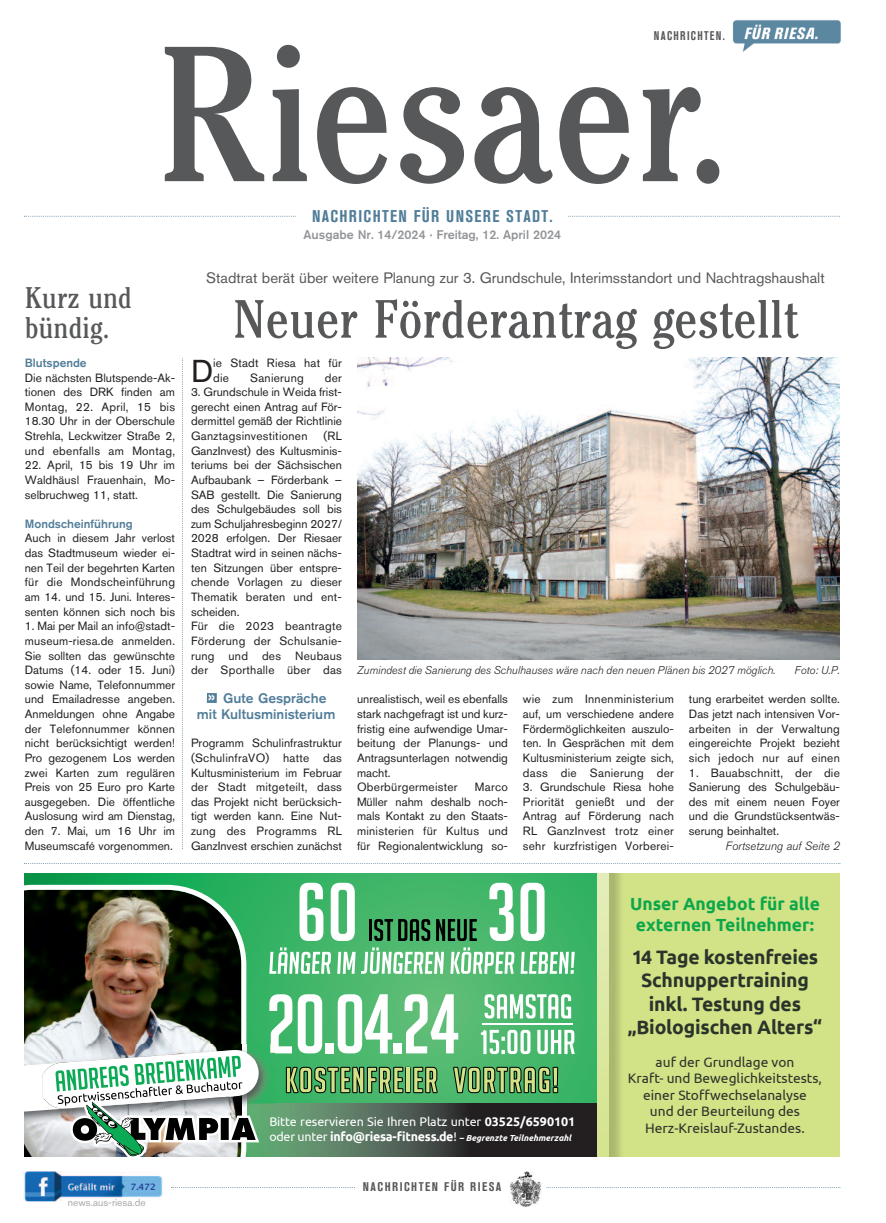
<style>
.page{position:relative;width:886px;height:1223px;background:#fff}
.page>*{position:absolute;margin:0;border:0;box-sizing:border-box;transform-origin:0 0}
.t1{font:201.25px "Cheltenham EFOP Book Con";color:#57585a}
.t2{font:56.25px "Cheltenham EFOP Book Con";color:#57585a}
.t3{font:31.38px "Akzidenz Grotesk Std";color:#231f20}
.t4{font:31.25px/29.2px "Cheltenham EFOP Book Con";color:#57585a}
.t5{font:700 19.38px/23.2px "Ubuntu";letter-spacing:-.01em;color:#2b342a;text-align:center}
.t6{font:700 17.5px/21px "Ubuntu";color:#0ca74b;text-align:center}
.t7{font:700 condensed 16.88px "Akzidenz Grotesk Std";letter-spacing:.08em;color:#517d99}
.t8{font:15px "Akzidenz Grotesk Std";color:#57585a}
.t9{font:13.75px/16.5px "Ubuntu";color:#2b342a;text-align:center}
.t10{font:500 13.75px/16.5px "Akzidenz Grotesk Std";color:#517d99}
.t11{font:12.5px "Ubuntu";letter-spacing:-.01em;color:#fff}
.t12{font:500 12.5px "Akzidenz Grotesk Std";color:#939598}
.t13{font:700 condensed 12.5px "Akzidenz Grotesk Std";letter-spacing:.12em;color:#57585a}
.t14{font:700 condensed 12.5px "Akzidenz Grotesk Std";letter-spacing:.12em;color:#57585a;scale:.9 1}
.t15{font:11.88px/14.6px "Akzidenz Grotesk Std";color:#231f20;text-align:justify}
.t16{font:500 11.88px "Akzidenz Grotesk Std";color:#517d99}
.t17{font:11.88px/14.6px "Akzidenz Grotesk Std";letter-spacing:.02em;color:#231f20}
.t18{font:italic 300 11.88px "Akzidenz Grotesk Std";color:#231f20}
.t19{font:11.88px "Akzidenz Grotesk Std";letter-spacing:.025em;color:#231f20}
.t20{font:italic 300 11.25px "Akzidenz Grotesk Std";color:#231f20}
.t21{font:10.12px "Akzidenz Grotesk Std";color:#a8a9ad}
.t22{font:italic 700 8.75px "Ubuntu";color:#fff}
.t23{font:700 8.75px "Lucida Grande";color:#253f8f}
.s1{font-weight:700}
.s2{font-weight:400;font-style:normal;font-size:12.5px}
.s3{font-style:normal;font-size:12.5px}
</style>
<div class="page">
<img style="left:732px;top:20px;width:109px;height:32px">
<svg style="left:568px;top:216px;width:272px;height:1px"></svg>
<svg style="left:24px;top:216px;width:272px;height:1px"></svg>
<svg style="left:171px;top:1187px;width:184px;height:1px"></svg>
<svg style="left:546px;top:1187px;width:294px;height:1px"></svg>
<img style="left:509px;top:1171px;width:32px;height:35px">
<img style="left:23px;top:1171px;width:140px;height:30px">
<svg style="left:182px;top:358px;width:1px;height:491px"></svg>
<div style="left:207px;top:693px;width:10px;height:10px;background:#517d99"></div>
<svg style="left:24px;top:863px;width:816px;height:1px"></svg>
<img style="left:357px;top:357px;width:483px;height:302px">
<svg style="left:25px;top:873px;width:572px;height:230px;background:#3fb568"></svg>
<img style="left:259px;top:1103px;width:338px;height:53px">
<svg style="left:269px;top:947px;width:62px;height:26px"></svg>
<svg style="left:337px;top:947px;width:107px;height:26px"></svg>
<svg style="left:450px;top:947px;width:64px;height:26px"></svg>
<svg style="left:521px;top:951px;width:54px;height:22px"></svg>
<svg style="left:299px;top:882px;width:24px;height:59px"></svg>
<svg style="left:331px;top:882px;width:24px;height:59px"></svg>
<svg style="left:489px;top:882px;width:25px;height:59px"></svg>
<svg style="left:520px;top:882px;width:24px;height:59px"></svg>
<hr style="left:369px;top:919px;width:3px;height:22px;background:#000">
<svg style="left:374px;top:919px;width:56px;height:22px"></svg>
<svg style="left:436px;top:919px;width:41px;height:22px"></svg>
<svg style="left:269px;top:994px;width:23px;height:59px"></svg>
<svg style="left:298px;top:994px;width:24px;height:59px"></svg>
<div style="left:326px;top:1043px;width:8px;height:10px;background:#fff"></div>
<svg style="left:338px;top:994px;width:54px;height:59px"></svg>
<div style="left:393px;top:1043px;width:9px;height:10px;background:#fff"></div>
<svg style="left:405px;top:994px;width:53px;height:59px"></svg>
<svg style="left:485px;top:994px;width:86px;height:24px"></svg>
<svg style="left:481px;top:1029px;width:49px;height:25px"></svg>
<svg style="left:537px;top:1029px;width:38px;height:25px"></svg>
<hr style="left:483px;top:1023px;width:90px;height:2px;background:#fff">
<svg style="left:285px;top:1062px;width:274px;height:38px;background:#5e9f5e"></svg>
<img style="left:25px;top:884px;width:221px;height:160px">
<img style="left:25px;top:1044px;width:250px;height:85px">
<div style="left:609px;top:873px;width:231px;height:283px;background:#d2e287"></div>
<svg style="left:597px;top:873px;width:12px;height:283px;background:#dce8a4"></svg>
<svg style="left:25px;top:1049px;width:234px;height:107px"></svg>
<p class="t14" style="left:654px;top:28px;width:81px">NACHRICHTEN.</p>
<h1 class="t1" style="left:156px;top:47px;width:577px">Riesaer.</h1>
<h3 class="t7" style="left:312px;top:206px;width:242px">NACHRICHTEN FÜR UNSERE STADT.</h3>
<p class="t12" style="left:303px;top:227px;width:259px">Ausgabe Nr. 14/2024 · Freitag, 12. April 2024</p>
<h3 class="t4" style="left:25px;top:286px;width:109px">Kurz und bündig.</h3>
<p class="t16" style="left:25px;top:355px;width:63px">Blutspende</p>
<p class="t15" style="left:25px;top:370px;width:152px">Die nächsten Blutspende-Ak&shy;tionen des DRK finden am Montag, 22. April, 15 bis 18.30 Uhr in der Oberschule Strehla, Leckwitzer Straße 2, und ebenfalls am Montag,</p>
<p class="t15" style="left:25px;top:458px;width:152px">22. April, 15 bis 19 Uhr im Waldhäusl Frauenhain, Mo&shy;selbruchweg 11, statt.</p>
<p class="t16" style="left:25px;top:516px;width:109px">Mondscheinführung</p>
<p class="t15" style="left:25px;top:531px;width:152px">Auch in diesem Jahr verlost das Stadtmuseum wieder ei&shy;nen Teil der begehrten Karten für die Mondscheinführung am 14. und 15. Juni. Interes&shy;senten können sich noch bis</p>
<p class="t15" style="left:25px;top:618px;width:152px">1. Mai per Mail an info@stadt&shy;museum-riesa.de anmelden.<br>Sie sollten das gewünschte Datums (14. oder 15. Juni) sowie Name, Telefonnummer und Emailadresse angeben.<br>Anmeldungen ohne Angabe der Telefonnummer können nicht berücksichtigt werden!<br>Pro gezogenem Los werden zwei Karten zum regulären Preis von 25 Euro pro Karte ausgegeben. Die öffentliche Auslosung wird am Dienstag, den 7. Mai, um 16 Uhr im Museumscafé vorgenommen.</p>
<p class="t8" style="left:206px;top:269px;width:620px">Stadtrat berät über weitere Planung zur 3. Grundschule, Interimsstandort und Nachtragshaushalt</p>
<h2 class="t2" style="left:233px;top:300px;width:567px">Neuer Förderantrag gestellt</h2>
<h3 class="t3" style="left:191px;top:352px;width:24px">D</h3>
<p class="t17" style="left:213px;top:355px;width:130px">ie Stadt Riesa hat für die</p>
<p class="t19" style="left:250px;top:370px;width:55px">Sanierung</p>
<p class="t15" style="left:325px;top:370px;width:19px">der</p>
<p class="t15" style="left:191px;top:384px;width:152px">3. Grundschule in Weida frist&shy;gerecht einen Antrag auf För&shy;dermittel gemäß der Richtlinie Ganztagsinvestitionen</p>
<p class="t15" style="left:191px;top:428px;width:152px;text-align:left;text-indent:133px">(RL<br>GanzInvest) des Kultusminis&shy;teriums bei der Sächsischen<br>Aufbaubank – Förderbank –<br>SAB gestellt. Die Sanierung des Schulgebäudes soll bis zum Schuljahresbeginn 2027/<br>2028 erfolgen. Der Riesaer<br>Stadtrat wird in seinen nächs&shy;ten Sitzungen über entspre&shy;chende Vorlagen zu dieser<br>Thematik beraten und ent&shy;scheiden.<br>Für die 2023 beantragte<br>Förderung der Schulsanie&shy;rung und des Neubaus der Sporthalle über das</p>
<p class="t20" style="left:357px;top:664px;width:420px">Zumindest die Sanierung des Schulhauses wäre nach den neuen Plänen bis 2027 möglich.</p>
<p class="t20" style="left:794px;top:664px;width:47px">Foto: U.P.</p>
<p class="t10" style="left:197px;top:689px;width:140px;text-indent:26px">Gute Gespräche mit Kultusministerium</p>
<p class="t15" style="left:191px;top:735px;width:152px">Programm Schulinfrastruktur (SchulinfraVO) hatte das Kultusministerium im Februar der Stadt mitgeteilt, dass das Projekt nicht berücksich&shy;tigt werden kann. Eine Nut&shy;zung des Programms RL GanzInvest erschien zunächst</p>
<p class="t15" style="left:357px;top:692px;width:152px;text-align:left">unrealistisch, weil es ebenfalls stark nachgefragt ist und kurz&shy;fristig eine aufwendige Umar&shy;beitung der Planungs- und<br>Antragsunterlagen notwendig macht.<br>Oberbürgermeister</p>
<p class="t15" style="left:357px;top:779px;width:152px;text-indent:118px">Marco Müller nahm deshalb noch&shy;mals Kontakt zu den Staats&shy;ministerien für Kultus und für Regionalentwicklung so-</p>
<p class="t15" style="left:523px;top:692px;width:152px">wie zum Innenministerium auf, um verschiedene andere Fördermöglichkeiten auszulo&shy;ten. In Gesprächen mit dem Kultusministerium zeigte sich, dass die Sanierung der</p>
<p class="t15" style="left:523px;top:779px;width:152px">3. Grundschule Riesa hohe Priorität genießt und der Antrag auf Förderung nach RL GanzInvest trotz einer sehr kurzfristigen Vorberei-</p>
<p class="t15" style="left:689px;top:692px;width:152px">tung erarbeitet werden sollte.<br>Das jetzt nach intensiven Vor&shy;arbeiten in der Verwaltung eingereichte Projekt bezieht sich jedoch nur auf einen</p>
<p class="t15" style="left:689px;top:765px;width:152px">1. Bauabschnitt, der die Sanierung des Schulgebäu&shy;des mit einem neuen Foyer und die Grundstücksentwäs&shy;serung beinhaltet.</p>
<p class="t18" style="left:726px;top:839px;width:116px">Fortsetzung auf Seite 2</p>
<p class="t23" style="left:131px;top:1181px;width:27px">7.472</p>
<p class="t21" style="left:68px;top:1196px;width:79px">news.aus-riesa.de</p>
<p class="t11" style="left:269px;top:1114px;width:307px">Bitte reservieren Sie Ihren Platz unter <span class="s1">03525/6590101</span></p>
<p class="t22" style="left:269px;top:1133px;width:303px"><span class="s2">oder unter</span> <span class="s3">info@riesa--tness.de</span><span class="s2">!</span> – Begrenzte Teilnehmerzahl</p>
<p class="t13" style="left:363px;top:1179px;width:140px">NACHRICHTEN FÜR RIESA</p>
<h3 class="t6" style="left:630px;top:893px;width:191px">Unser Angebot für alle externen Teilnehmer:</h3>
<h3 class="t5" style="left:628px;top:945px;width:196px">14 Tage kostenfreies<br>Schnuppertraining inkl. Testung des „Biologischen Alters“</h3>
<p class="t9" style="left:628px;top:1053px;width:195px">auf der Grundlage von<br>Kraft- und Beweglichkeitstests, einer Sto-wechselanalyse<br>und der Beurteilung des<br>Herz-Kreislauf-Zustandes.</p>
</div>
